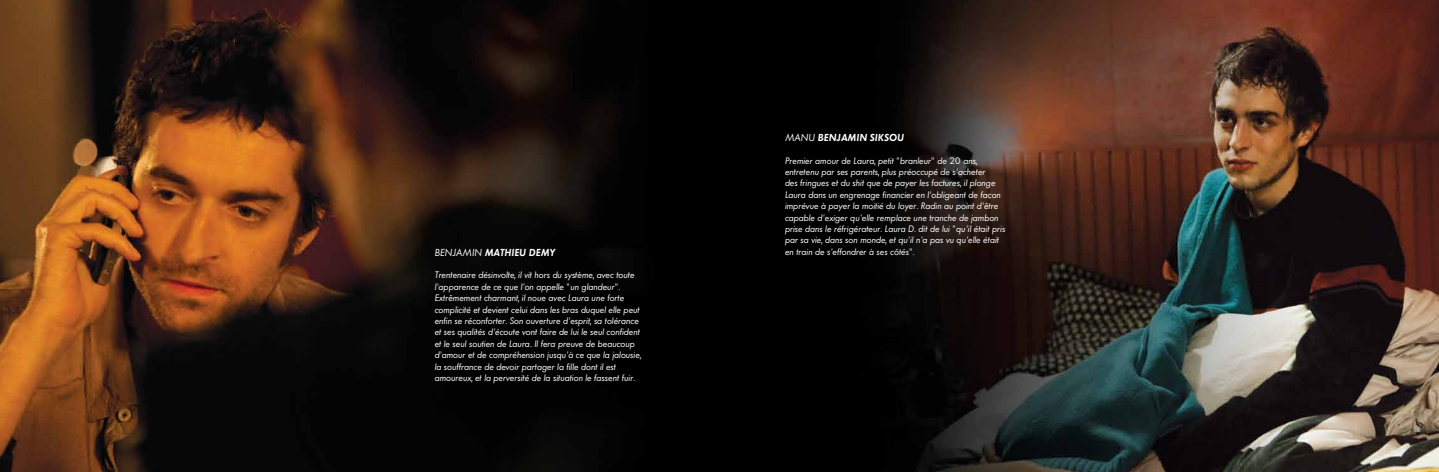
<style>
.page{position:relative;width:1439px;height:472px;background:#fff}
.page>*{position:absolute;margin:0;border:0;box-sizing:border-box;transform-origin:0 0}
.t1{font:9.45px "Canal Demi Italique";color:#fff}
.t2{font:9.45px "Canal Light Italique";color:#fff}
.t3{font:8.75px/11.4px "Canal Light Italique";color:#fff}
</style>
<div class="page">
<img style="left:0;top:0;width:1439px;height:471px">
<p class="t2" style="left:435px;top:246px;width:13px">Benjamin</p>
<p class="t1" style="left:485px;top:246px;width:72px">MATHIEU DEMY</p>
<p class="t3" style="left:435px;top:269px;width:208px">Trentenaire désinvolte, il vit hors du système, avec toute l’apparence de ce que l’on appelle “un glandeur”.<br>Extrêmement charmant, il noue avec Laura une forte complicité et devient celui dans les bras duquel elle peut enfin se réconforter. Son ouverture d’esprit, sa tolérance et ses qualités d’écoute vont faire de lui le seul confident et le seul soutien de Laura. Il fera preuve de beaucoup d’amour et de compréhension jusqu’à ce que la jalousie, la souffrance de devoir partager la fille dont il est amoureux, et la perversité de la situation le fassent fuir.</p>
<p class="t2" style="left:785px;top:131px;width:18px">Manu</p>
<p class="t1" style="left:817px;top:131px;width:88px">BENJAMIN SIKSOU</p>
<p class="t3" style="left:785px;top:154px;width:222px">Premier amour de Laura, petit “branleur” de 20 ans, entretenu par ses parents, plus préoccupé de s’acheter<br>des fringues et du shit que de payer les factures, il plonge Laura dans un engrenage financier en l’obligeant de façon imprévue à payer la moitié du loyer. Radin au point d’être capable d’exiger qu’elle remplace une tranche de jambon prise dans le réfrigérateur. Laura D. dit de lui “qu’il était pris par sa vie, dans son monde, et qu’il n’a pas vu qu’elle était en train de s’effondrer à ses côtés”.</p>
</div>
